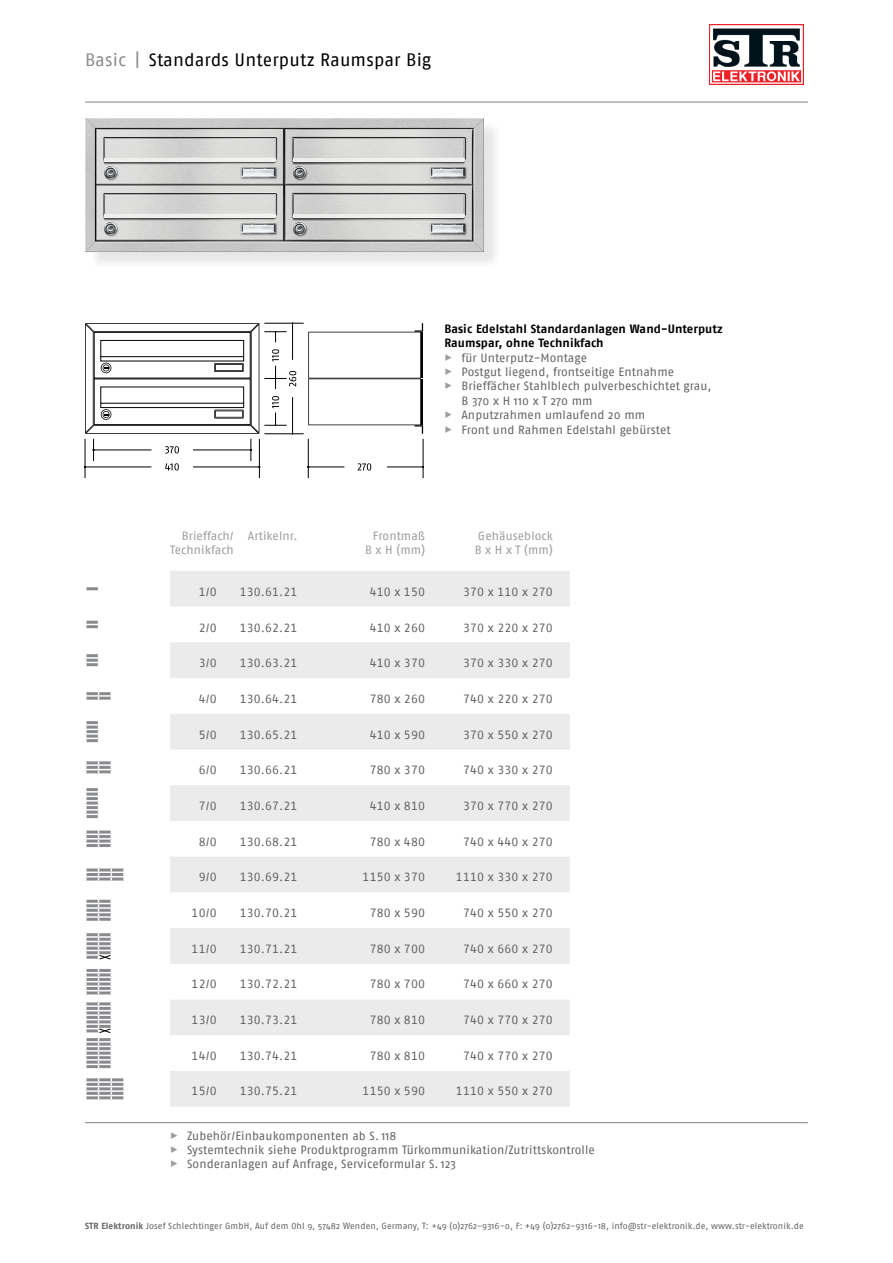
<style>
.page{position:relative;width:893px;height:1263px;background:#fff}
.page>*{position:absolute;margin:0;border:0;box-sizing:border-box;transform-origin:0 0}
.head_seite_links{font:18px "Fago No";letter-spacing:.005em;color:#000}
.BK_Tabelle_reg_Tf{font:12px "Fago No Regular Tf";letter-spacing:.01em;color:#636466}
.t1{font:12px/14.4px "Fago No";letter-spacing:.005em;color:#636466}
.BK_Tabelle_Kopf{font:12px "Fago No";letter-spacing:.005em;color:#9b9da0}
.BK_Head{font:700 12px/14.4px "Fago No";letter-spacing:.01em;color:#000}
.t2{font:8.85px "Fago No";letter-spacing:.005em;color:#636466}
.s1{color:#8a8c8e}
.s2{font-family:"Fago No Regular Expert";color:#9b9da0}
.s3{font-weight:700}
</style>
<div class="page">
<hr style="left:85px;top:1122px;width:723px;height:1px;background:#8a8c8e">
<hr style="left:85px;top:101px;width:723px;height:2px;background:#8a8c8e">
<svg style="left:170px;top:571px;width:400px;height:536px;fill:#ebebec"></svg>
<div style="left:88px;top:120px;width:414px;height:150px;background:#000;opacity:.1"></div>
<img style="left:86px;top:118px;width:397px;height:133px">
<svg style="left:86px;top:1077px;width:38px;height:23px"></svg>
<svg style="left:86px;top:899px;width:25px;height:23px"></svg>
<svg style="left:86px;top:830px;width:25px;height:18px"></svg>
<svg style="left:86px;top:868px;width:38px;height:13px"></svg>
<svg style="left:86px;top:788px;width:13px;height:30px"></svg>
<svg style="left:86px;top:721px;width:13px;height:22px"></svg>
<svg style="left:86px;top:691px;width:25px;height:10px"></svg>
<svg style="left:86px;top:654px;width:13px;height:13px"></svg>
<svg style="left:86px;top:620px;width:13px;height:9px"></svg>
<svg style="left:86px;top:587px;width:13px;height:4px"></svg>
<svg style="left:86px;top:760px;width:25px;height:14px"></svg>
<svg style="left:86px;top:932px;width:25px;height:28px"></svg>
<svg style="left:86px;top:968px;width:25px;height:101px"></svg>
<svg style="left:308px;top:323px;width:115px;height:111px"></svg>
<hr style="left:422px;top:332px;width:1px;height:46px;background:#000">
<hr style="left:422px;top:379px;width:1px;height:46px;background:#000">
<hr style="left:265px;top:323px;width:38px;height:1px;background:#000">
<hr style="left:265px;top:433px;width:38px;height:1px;background:#000">
<svg style="left:358px;top:463px;width:13px;height:7px"></svg>
<svg style="left:84px;top:322px;width:212px;height:148px"></svg>
<hr style="left:259px;top:439px;width:1px;height:39px;background:#000">
<hr style="left:308px;top:439px;width:1px;height:39px;background:#000">
<hr style="left:423px;top:439px;width:1px;height:39px;background:#000">
<hr style="left:85px;top:439px;width:1px;height:39px;background:#000">
<hr style="left:94px;top:450px;width:57px;height:1px;background:#000">
<hr style="left:193px;top:450px;width:58px;height:1px;background:#000">
<hr style="left:85px;top:467px;width:66px;height:1px;background:#000">
<hr style="left:193px;top:467px;width:66px;height:1px;background:#000">
<hr style="left:308px;top:467px;width:36px;height:1px;background:#000">
<hr style="left:387px;top:467px;width:36px;height:1px;background:#000">
<img style="left:709px;top:25px;width:95px;height:59px">
<p class="head_seite_links" style="left:85px;top:49px;width:348px"><span class="s1">Basic |</span> Standards Unterputz Raumspar Big</p>
<p class="BK_Head" style="left:444px;top:321px;width:280px">Basic Edelstahl Standardanlagen Wand-Unterputz<br>Raumspar, ohne Technikfach</p>
<p class="t1" style="left:444px;top:350px;width:144px"><span class="s2">%</span> für Unterputz-Montage</p>
<p class="t1" style="left:444px;top:364px;width:231px"><span class="s2">%</span> Postgut liegend, frontseitige Entnahme</p>
<p class="t1" style="left:461px;top:379px;width:252px;text-indent:-17px"><span class="s2">%</span> Brieffächer Stahlblech pulverbeschichtet grau,<br>B 370 x H 110 x T 270 mm</p>
<p class="t1" style="left:444px;top:408px;width:202px"><span class="s2">%</span> Anputzrahmen umlaufend 20 mm</p>
<p class="t1" style="left:444px;top:422px;width:228px"><span class="s2">%</span> Front und Rahmen Edelstahl gebürstet</p>
<p class="BK_Tabelle_Kopf" style="left:182px;top:529px;width:117px">Brieffach/ Artikelnr.</p>
<p class="BK_Tabelle_Kopf" style="left:373px;top:529px;width:54px">Frontmaß</p>
<p class="BK_Tabelle_Kopf" style="left:478px;top:529px;width:77px">Gehäuseblock</p>
<p class="BK_Tabelle_Kopf" style="left:170px;top:543px;width:65px">Technikfach</p>
<p class="BK_Tabelle_Kopf" style="left:365px;top:543px;width:62px">B x H (mm)</p>
<p class="BK_Tabelle_Kopf" style="left:475px;top:543px;width:80px">B x H x T (mm)</p>
<p class="BK_Tabelle_reg_Tf" style="left:199px;top:585px;width:20px">1/0</p>
<p class="BK_Tabelle_reg_Tf" style="left:240px;top:585px;width:59px">130.61.21</p>
<p class="BK_Tabelle_reg_Tf" style="left:370px;top:585px;width:57px">410 x 150</p>
<p class="BK_Tabelle_reg_Tf" style="left:463px;top:585px;width:91px">370 x 110 x 270</p>
<p class="BK_Tabelle_reg_Tf" style="left:199px;top:621px;width:20px">2/0</p>
<p class="BK_Tabelle_reg_Tf" style="left:240px;top:621px;width:59px">130.62.21</p>
<p class="BK_Tabelle_reg_Tf" style="left:370px;top:621px;width:57px">410 x 260</p>
<p class="BK_Tabelle_reg_Tf" style="left:463px;top:621px;width:91px">370 x 220 x 270</p>
<p class="BK_Tabelle_reg_Tf" style="left:199px;top:656px;width:20px">3/0</p>
<p class="BK_Tabelle_reg_Tf" style="left:240px;top:656px;width:59px">130.63.21</p>
<p class="BK_Tabelle_reg_Tf" style="left:370px;top:656px;width:57px">410 x 370</p>
<p class="BK_Tabelle_reg_Tf" style="left:463px;top:656px;width:91px">370 x 330 x 270</p>
<p class="BK_Tabelle_reg_Tf" style="left:199px;top:692px;width:20px">4/0</p>
<p class="BK_Tabelle_reg_Tf" style="left:240px;top:692px;width:59px">130.64.21</p>
<p class="BK_Tabelle_reg_Tf" style="left:370px;top:692px;width:57px">780 x 260</p>
<p class="BK_Tabelle_reg_Tf" style="left:463px;top:692px;width:91px">740 x 220 x 270</p>
<p class="BK_Tabelle_reg_Tf" style="left:199px;top:728px;width:20px">5/0</p>
<p class="BK_Tabelle_reg_Tf" style="left:240px;top:728px;width:59px">130.65.21</p>
<p class="BK_Tabelle_reg_Tf" style="left:370px;top:728px;width:57px">410 x 590</p>
<p class="BK_Tabelle_reg_Tf" style="left:463px;top:728px;width:91px">370 x 550 x 270</p>
<p class="BK_Tabelle_reg_Tf" style="left:199px;top:763px;width:20px">6/0</p>
<p class="BK_Tabelle_reg_Tf" style="left:240px;top:763px;width:59px">130.66.21</p>
<p class="BK_Tabelle_reg_Tf" style="left:370px;top:763px;width:57px">780 x 370</p>
<p class="BK_Tabelle_reg_Tf" style="left:463px;top:763px;width:91px">740 x 330 x 270</p>
<p class="BK_Tabelle_reg_Tf" style="left:199px;top:799px;width:20px">7/0</p>
<p class="BK_Tabelle_reg_Tf" style="left:240px;top:799px;width:59px">130.67.21</p>
<p class="BK_Tabelle_reg_Tf" style="left:370px;top:799px;width:57px">410 x 810</p>
<p class="BK_Tabelle_reg_Tf" style="left:463px;top:799px;width:91px">370 x 770 x 270</p>
<p class="BK_Tabelle_reg_Tf" style="left:199px;top:834px;width:20px">8/0</p>
<p class="BK_Tabelle_reg_Tf" style="left:240px;top:834px;width:59px">130.68.21</p>
<p class="BK_Tabelle_reg_Tf" style="left:370px;top:834px;width:57px">780 x 480</p>
<p class="BK_Tabelle_reg_Tf" style="left:463px;top:834px;width:91px">740 x 440 x 270</p>
<p class="BK_Tabelle_reg_Tf" style="left:199px;top:870px;width:20px">9/0</p>
<p class="BK_Tabelle_reg_Tf" style="left:240px;top:870px;width:59px">130.69.21</p>
<p class="BK_Tabelle_reg_Tf" style="left:363px;top:870px;width:64px">1150 x 370</p>
<p class="BK_Tabelle_reg_Tf" style="left:456px;top:870px;width:98px">1110 x 330 x 270</p>
<p class="BK_Tabelle_reg_Tf" style="left:192px;top:906px;width:27px">10/0</p>
<p class="BK_Tabelle_reg_Tf" style="left:240px;top:906px;width:59px">130.70.21</p>
<p class="BK_Tabelle_reg_Tf" style="left:370px;top:906px;width:57px">780 x 590</p>
<p class="BK_Tabelle_reg_Tf" style="left:463px;top:906px;width:91px">740 x 550 x 270</p>
<p class="BK_Tabelle_reg_Tf" style="left:192px;top:941px;width:27px">11/0</p>
<p class="BK_Tabelle_reg_Tf" style="left:240px;top:941px;width:59px">130.71.21</p>
<p class="BK_Tabelle_reg_Tf" style="left:370px;top:941px;width:57px">780 x 700</p>
<p class="BK_Tabelle_reg_Tf" style="left:463px;top:941px;width:91px">740 x 660 x 270</p>
<p class="BK_Tabelle_reg_Tf" style="left:192px;top:977px;width:27px">12/0</p>
<p class="BK_Tabelle_reg_Tf" style="left:240px;top:977px;width:59px">130.72.21</p>
<p class="BK_Tabelle_reg_Tf" style="left:370px;top:977px;width:57px">780 x 700</p>
<p class="BK_Tabelle_reg_Tf" style="left:463px;top:977px;width:91px">740 x 660 x 270</p>
<p class="BK_Tabelle_reg_Tf" style="left:192px;top:1013px;width:27px">13/0</p>
<p class="BK_Tabelle_reg_Tf" style="left:240px;top:1013px;width:59px">130.73.21</p>
<p class="BK_Tabelle_reg_Tf" style="left:370px;top:1013px;width:57px">780 x 810</p>
<p class="BK_Tabelle_reg_Tf" style="left:463px;top:1013px;width:91px">740 x 770 x 270</p>
<p class="BK_Tabelle_reg_Tf" style="left:192px;top:1048px;width:27px">14/0</p>
<p class="BK_Tabelle_reg_Tf" style="left:240px;top:1048px;width:59px">130.74.21</p>
<p class="BK_Tabelle_reg_Tf" style="left:370px;top:1048px;width:57px">780 x 810</p>
<p class="BK_Tabelle_reg_Tf" style="left:463px;top:1048px;width:91px">740 x 770 x 270</p>
<p class="BK_Tabelle_reg_Tf" style="left:192px;top:1084px;width:27px">15/0</p>
<p class="BK_Tabelle_reg_Tf" style="left:240px;top:1084px;width:59px">130.75.21</p>
<p class="BK_Tabelle_reg_Tf" style="left:363px;top:1084px;width:64px">1150 x 590</p>
<p class="BK_Tabelle_reg_Tf" style="left:456px;top:1084px;width:98px">1110 x 550 x 270</p>
<p class="t1" style="left:170px;top:1128px;width:228px"><span class="s2">%</span> Zubehör/Einbaukomponenten ab S. 118</p>
<p class="t1" style="left:170px;top:1142px;width:426px"><span class="s2">%</span> Systemtechnik siehe Produktprogramm Türkommunikation/Zutrittskontrolle</p>
<p class="t1" style="left:170px;top:1157px;width:287px"><span class="s2">%</span> Sonderanlagen auf Anfrage, Serviceformular S. 123</p>
<p class="t2" style="left:85px;top:1220px;width:720px"><span class="s3">STR Elektronik</span> Josef Schlechtinger GmbH, Auf dem Ohl 9, 57482 Wenden, Germany, T: +49 (0)2762-9316-0, F: +49 (0)2762-9316-18, info@str-elektronik.de, www.str-elektronik.de</p>
</div>
